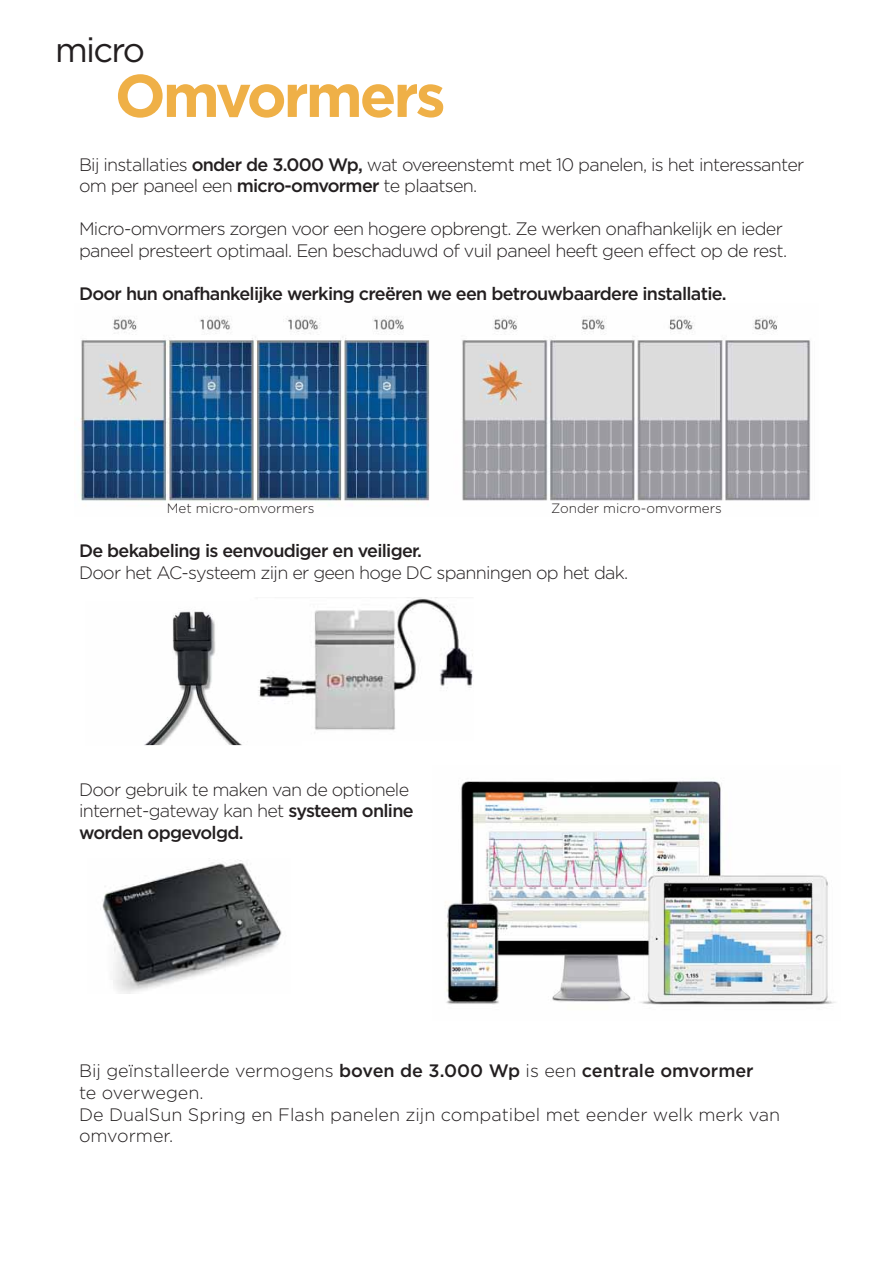
<style>
.page{position:relative;width:893px;height:1263px;background:#fff}
.page>*{position:absolute;margin:0;border:0;box-sizing:border-box;transform-origin:0 0}
.t1{font:700 60px "Gotham";letter-spacing:-.05em;color:#efb047}
.t2{font:34.5px "Gotham";letter-spacing:-.05em;color:#231f20}
.t3{font:300 18px/21.6px "Gotham";letter-spacing:-.04em;color:#231f20}
.t4{font:300 18px/21.6px "Gotham";color:#231f20}
.t5{font:500 18px "Gotham";letter-spacing:-.04em;color:#231f20}
.t6{font:300 13.5px "Gotham";color:#231f20}
.s1{font-weight:500}
</style>
<div class="page">
<img style="left:100px;top:859px;width:182px;height:135px">
<img style="left:445px;top:781px;width:391px;height:224px">
<img style="left:144px;top:611px;width:98px;height:134px">
<img style="left:79px;top:316px;width:732px;height:190px">
<img style="left:302px;top:597px;width:171px;height:133px">
<img style="left:258px;top:675px;width:44px;height:26px">
<h2 class="t2" style="left:55px;top:36px;width:92px">micro</h2>
<h1 class="t1" style="left:115px;top:74px;width:332px">Omvormers</h1>
<p class="t3" style="left:79px;top:155px;width:727px">Bij installaties <span class="s1">onder de 3.000 Wp,</span> wat overeenstemt met 10 panelen, is het interessanter om per paneel een <span class="s1">micro-omvormer</span> te plaatsen.</p>
<p class="t3" style="left:79px;top:219px;width:710px">Micro-omvormers zorgen voor een hogere opbrengt. Ze werken onafhankelijk en ieder paneel presteert optimaal. Een beschaduwd of vuil paneel heeft geen effect op de rest.</p>
<p class="t5" style="left:79px;top:287px;width:649px">Door hun onafhankelijke werking creëren we een betrouwbaardere installatie.</p>
<p class="t6" style="left:167px;top:503px;width:149px">Met micro-omvormers</p>
<p class="t6" style="left:551px;top:503px;width:172px">Zonder micro-omvormers</p>
<p class="t5" style="left:79px;top:544px;width:345px">De bekabeling is eenvoudiger en veiliger.</p>
<p class="t3" style="left:79px;top:563px;width:551px">Door het AC-systeem zijn er geen hoge DC spanningen op het dak.</p>
<p class="t3" style="left:79px;top:780px;width:336px">Door gebruik te maken van de optionele internet-gateway kan het <span class="s1">systeem online worden opgevolgd.</span></p>
<p class="t4" style="left:79px;top:1062px;width:703px">Bij geïnstalleerde vermogens <span class="s1">boven de 3.000 Wp</span> is een <span class="s1">centrale omvormer<br></span>te overwegen.<br>De DualSun Spring en Flash panelen zijn compatibel met eender welk merk van omvormer.</p>
</div>
